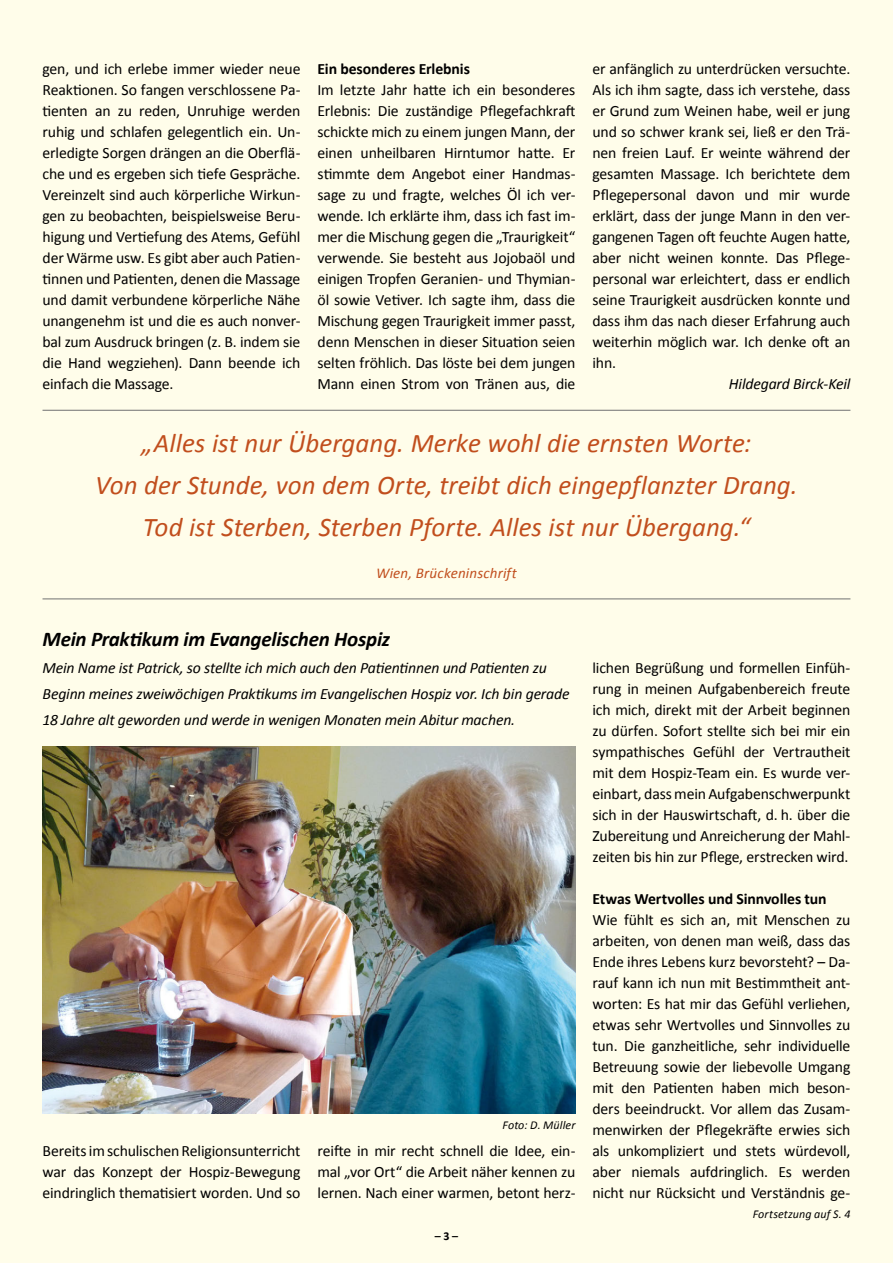
<style>
.page{position:relative;width:893px;height:1263px;background:#fffdea}
.page>*{position:absolute;margin:0;border:0;box-sizing:border-box;transform-origin:0 0}
.t1{font:italic 27px/42px "Calibri";color:#c14e1d;text-align:center}
.t2{font:italic 700 21px "Calibri";letter-spacing:-.01em;color:#000}
.t3{font:15.75px/21px "Calibri";letter-spacing:-.01em;color:#000;text-align:justify}
.t4{font:italic 15.75px/26.2px "Calibri";letter-spacing:-.01em;color:#000}
.t5{font:700 15.75px "Calibri";letter-spacing:-.005em;color:#000}
.t6{font:italic 15px "Calibri";letter-spacing:.01em;color:#c14e1d}
.t7{font:italic 12px "Calibri";letter-spacing:.01em;color:#000}
.t8{font:700 12px "Calibri";color:#000}
</style>
<div class="page">
<img style="left:43px;top:746px;width:532px;height:368px">
<hr style="left:43px;top:410px;width:807px;height:1px;background:#707172">
<hr style="left:43px;top:599px;width:807px;height:1px;background:#707172">
<p class="t3" style="left:592px;top:58px;width:259px">er anfänglich zu unterdrücken versuchte.<br>Als ich ihm sagte, dass ich verstehe, dass er Grund zum Weinen habe, weil er jung und so schwer krank sei, ließ er den Trä&shy;nen freien Lauf. Er weinte während der gesamten Massage. Ich berichtete dem Pflegepersonal davon und mir wurde erklärt, dass der junge Mann in den ver&shy;gangenen Tagen oft feuchte Augen hatte, aber nicht weinen konnte. Das Pflege&shy;personal war erleichtert, dass er endlich seine Traurigkeit ausdrücken konnte und dass ihm das nach dieser Erfahrung auch weiterhin möglich war. Ich denke oft an ihn.</p>
<p class="t4" style="left:729px;top:370px;width:123px">Hildegard Birck-Keil</p>
<h1 class="t1" style="left:95px;top:421px;width:704px">„Alles ist nur Übergang. Merke wohl die ernsten Worte:<br>Von der Stunde, von dem Orte, treibt dich eingepflanzter Drang.<br>Tod ist Sterben, Sterben Pforte. Alles ist nur Übergang.“</h1>
<p class="t6" style="left:376px;top:563px;width:142px">Wien, Brückeninschrift</p>
<p class="t3" style="left:43px;top:58px;width:259px">gen, und ich erlebe immer wieder neue Reaktionen. So fangen verschlossene Pa&shy;tienten an zu reden, Unruhige werden ruhig und schlafen gelegentlich ein. Un&shy;erledigte Sorgen drängen an die Oberflä&shy;che und es ergeben sich tiefe Gespräche.<br>Vereinzelt sind auch körperliche Wirkun&shy;gen zu beobachten, beispielsweise Beru&shy;higung und Vertiefung des Atems, Gefühl der Wärme usw. Es gibt aber auch Patien&shy;tinnen und Patienten, denen die Massage und damit verbundene körperliche Nähe unangenehm ist und die es auch nonver&shy;bal zum Ausdruck bringen (z. B. indem sie die Hand wegziehen). Dann beende ich einfach die Massage.</p>
<p class="t5" style="left:317px;top:59px;width:154px">Ein besonderes Erlebnis</p>
<p class="t3" style="left:317px;top:79px;width:259px">Im letzte Jahr hatte ich ein besonderes Erlebnis: Die zuständige Pflegefachkraft schickte mich zu einem jungen Mann, der einen unheilbaren Hirntumor hatte. Er stimmte dem Angebot einer Handmas&shy;sage zu und fragte, welches Öl ich ver&shy;wende. Ich erklärte ihm, dass ich fast im&shy;mer die Mischung gegen die „Traurigkeit“ verwende. Sie besteht aus Jojobaöl und einigen Tropfen Geranien- und Thymian&shy;öl sowie Vetiver. Ich sagte ihm, dass die Mischung gegen Traurigkeit immer passt, denn Menschen in dieser Situation seien selten fröhlich. Das löste bei dem jungen Mann einen Strom von Tränen aus, die</p>
<h2 class="t2" style="left:43px;top:626px;width:349px">Mein Praktikum im Evangelischen Hospiz</h2>
<p class="t4" style="left:43px;top:654px;width:529px">Mein Name ist Patrick, so stellte ich mich auch den Patientinnen und Patienten zu<br>Beginn meines zweiwöchigen Praktikums im Evangelischen Hospiz vor. Ich bin gerade<br>18 Jahre alt geworden und werde in wenigen Monaten mein Abitur machen.</p>
<p class="t3" style="left:43px;top:1140px;width:259px">Bereits im schulischen Religionsunterricht war das Konzept der Hospiz-Bewegung eindringlich thematisiert worden. Und so</p>
<p class="t7" style="left:503px;top:1117px;width:74px">Foto: D. Müller</p>
<p class="t3" style="left:317px;top:1140px;width:259px">reifte in mir recht schnell die Idee, ein&shy;mal „vor Ort“ die Arbeit näher kennen zu lernen. Nach einer warmen, betont herz-</p>
<p class="t8" style="left:435px;top:1228px;width:25px">– 3 –</p>
<p class="t3" style="left:592px;top:657px;width:259px">lichen Begrüßung und formellen Einfüh&shy;rung in meinen Aufgabenbereich freute ich mich, direkt mit der Arbeit beginnen zu dürfen. Sofort stellte sich bei mir ein sympathisches Gefühl der Vertrautheit mit dem Hospiz-Team ein. Es wurde ver&shy;einbart, dass mein Aufgabenschwerpunkt sich in der Hauswirtschaft, d. h. über die Zubereitung und Anreicherung der Mahl&shy;zeiten bis hin zur Pflege, erstrecken wird.</p>
<p class="t5" style="left:592px;top:888px;width:236px">Etwas Wertvolles und Sinnvolles tun</p>
<p class="t3" style="left:592px;top:909px;width:259px">Wie fühlt es sich an, mit Menschen zu arbeiten, von denen man weiß, dass das Ende ihres Lebens kurz bevorsteht? – Da&shy;rauf kann ich nun mit Bestimmtheit ant&shy;worten: Es hat mir das Gefühl verliehen, etwas sehr Wertvolles und Sinnvolles zu tun. Die ganzheitliche, sehr individuelle Betreuung sowie der liebevolle Umgang mit den Patienten haben mich beson&shy;ders beeindruckt. Vor allem das Zusam&shy;menwirken der Pflegekräfte erwies sich als unkompliziert und stets würdevoll, aber niemals aufdringlich. Es werden nicht nur Rücksicht und Verständnis ge-</p>
<p class="t7" style="left:753px;top:1206px;width:99px">Fortsetzung auf S. 4</p>
</div>
